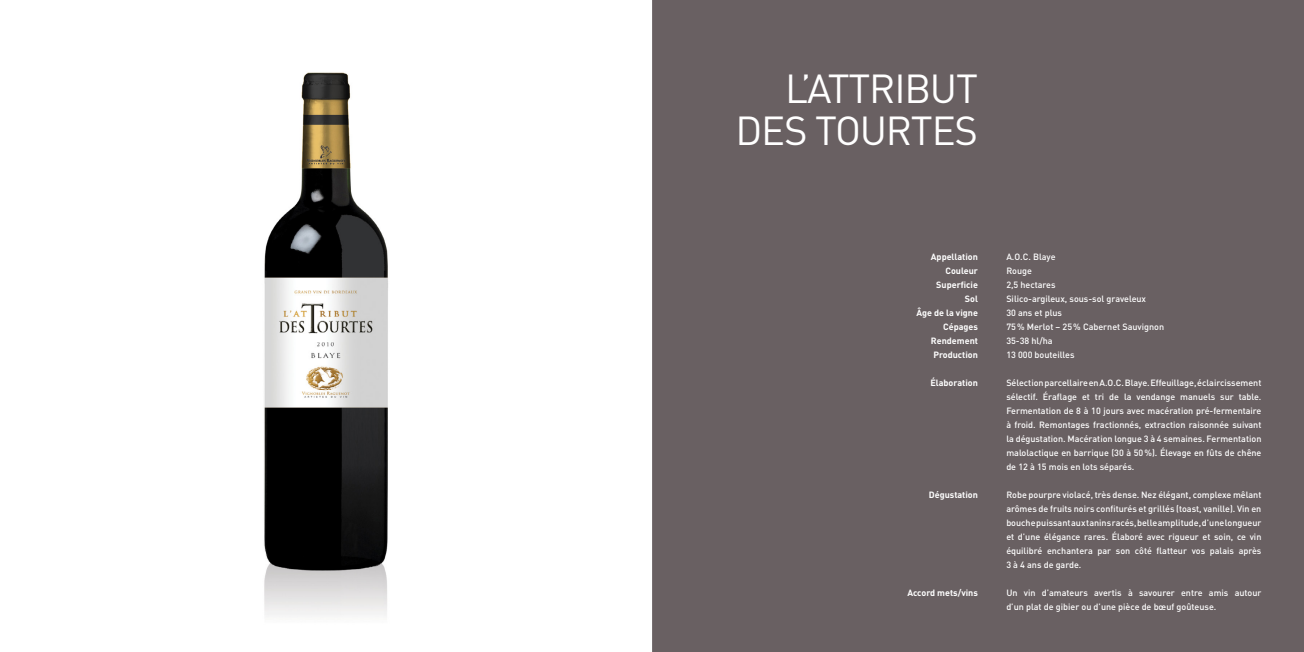
<style>
.page{position:relative;width:1304px;height:652px;background:#fff}
.page>*{position:absolute;margin:0;border:0;box-sizing:border-box;transform-origin:0 0}
.t1{font:40px/42px "DIN";letter-spacing:-.03em;color:#fff;text-align:right}
.t2{font:500 9px/14px "DIN";color:#fff}
.t3{font:700 9px/14px "DIN";color:#fff;text-align:right}
</style>
<div class="page">
<div style="left:652px;top:1px;width:651px;height:651px;background:#696062"></div>
<hr style="left:652px;top:1px;width:1px;height:651px;background:#fff">
<img style="left:264px;top:72px;width:124px;height:544px">
<h1 class="t1" style="left:735px;top:67px;width:244px">L’ATTRIBUT<br>DES TOURTES</h1>
<p class="t3" style="left:916px;top:249px;width:63px">Appellation<br>Couleur<br>Superficie<br>Sol<br>Âge de la vigne<br>Cépages<br>Rendement<br>Production</p>
<p class="t3" style="left:930px;top:375px;width:49px">Élaboration</p>
<p class="t3" style="left:929px;top:487px;width:51px">Dégustation</p>
<p class="t3" style="left:907px;top:585px;width:72px">Accord mets/vins</p>
<p class="t2" style="left:1006px;top:249px;width:159px">A.O.C. Blaye<br>Rouge<br>2,5 hectares<br>Silico-argileux, sous-sol graveleux<br>30 ans et plus<br>75% Merlot – 25% Cabernet Sauvignon<br>35-38 hl/ha<br>13 000 bouteilles</p>
<p class="t2" style="left:1006px;top:375px;width:257px;text-align:justify">Sélection parcellaire en A.O.C. Blaye. Effeuillage, éclaircissement sélectif. Éraflage et tri de la vendange manuels sur table.<br>Fermentation de 8 à 10 jours avec macération pré-fermentaire à froid. Remontages fractionnés, extraction raisonnée suivant la dégustation. Macération longue 3 à 4 semaines. Fermentation malolactique en barrique (30 à 50%). Élevage en fûts de chêne de 12 à 15 mois en lots séparés.</p>
<p class="t2" style="left:1006px;top:487px;width:257px;text-align:justify">Robe pourpre violacé, très dense. Nez élégant, complexe mêlant arômes de fruits noirs confiturés et grillés (toast, vanille). Vin en bouche puissant aux tanins racés, belle amplitude, d’une longueur et d’une élégance rares. Élaboré avec rigueur et soin, ce vin équilibré enchantera par son côté flatteur vos palais après 3 à 4 ans de garde.</p>
<p class="t2" style="left:1006px;top:585px;width:257px">Un vin d’amateurs avertis à savourer entre amis autour d’un plat de gibier ou d’une pièce de bœuf goûteuse.</p>
</div>
